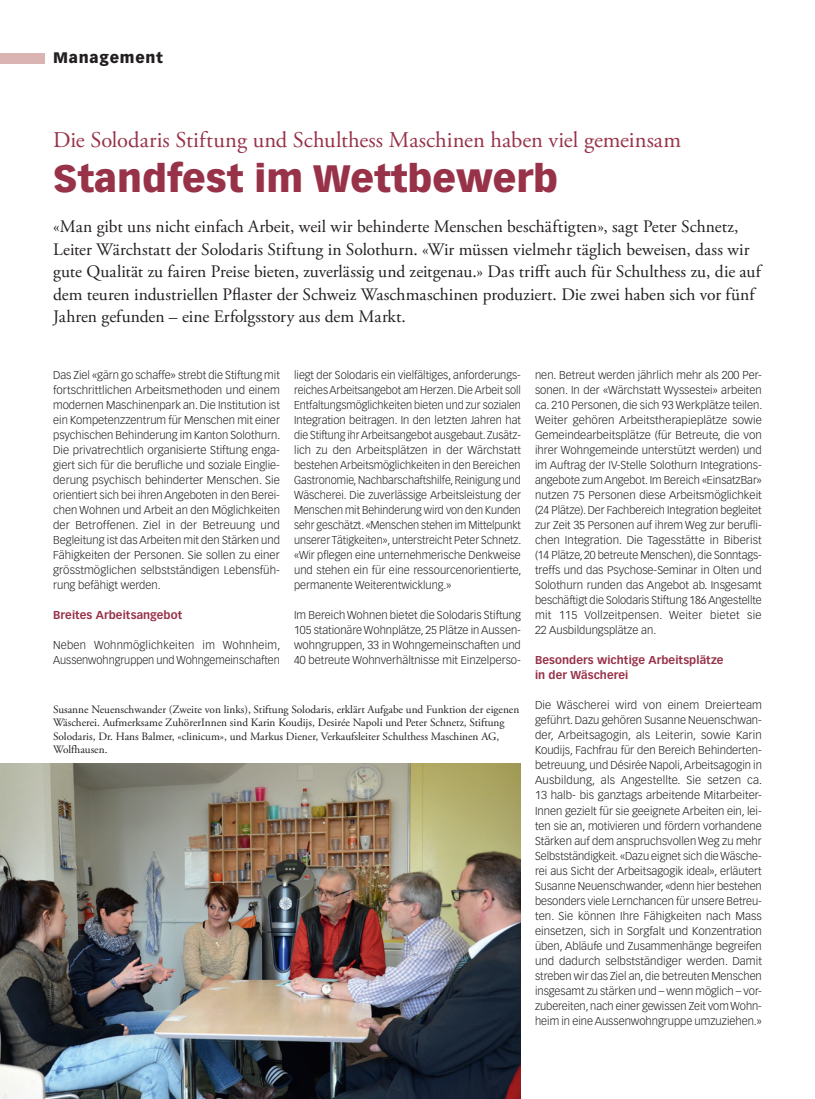
<style>
.page{position:relative;width:815px;height:1099px;background:#fff}
.page>*{position:absolute;margin:0;border:0;box-sizing:border-box;transform-origin:0 0}
.t1{font:900 37.5px "Vectora LT Std";color:#983249}
.t2{font:22.5px "Adobe Garamond Pro";color:#983249}
.t3{font:17.5px/22.5px "Adobe Garamond Pro";color:#231f20}
.t4{font:900 15px "Vectora LT Std";letter-spacing:.05em;color:#231f20}
.t5{font:300 11.25px/15px "Vectora LT Std";color:#231f20;text-align:justify}
.t6{font:11.25px/13.5px "Adobe Garamond Pro";color:#231f20}
.t7{font:700 11.25px/15px "Vectora LT Std";letter-spacing:.005em;color:#983249}
</style>
<div class="page">
<div style="left:0;top:53px;width:45px;height:10px;background:#d9b4b3"></div>
<img style="left:0;top:764px;width:521px;height:334px">
<h3 class="t4" style="left:53px;top:49px;width:111px">Management</h3>
<h2 class="t2" style="left:53px;top:126px;width:630px">Die Solodaris Stiftung und Schulthess Maschinen haben viel gemeinsam</h2>
<h1 class="t1" style="left:53px;top:155px;width:506px">Standfest im Wettbewerb</h1>
<p class="t3" style="left:53px;top:216px;width:709px">«Man gibt uns nicht einfach Arbeit, weil wir behinderte Menschen beschäftigten», sagt Peter Schnetz, Leiter Wärchstatt der Solodaris Stiftung in Solothurn. «Wir müssen vielmehr täglich beweisen, dass wir gute Qualität zu fairen Preise bieten, zuverlässig und zeitgenau.» Das trifft auch für Schulthess zu, die auf dem teuren industriellen Pflaster der Schweiz Waschmaschinen produziert. Die zwei haben sich vor fünf Jahren gefunden – eine Erfolgsstory aus dem Markt.</p>
<p class="t5" style="left:53px;top:368px;width:229px">Das Ziel «gärn go schaffe» strebt die Stiftung mit fortschrittlichen Arbeitsmethoden und einem modernen Maschinenpark an. Die Institution ist ein Kompetenzzentrum für Menschen mit einer psychischen Behinderung im Kanton Solothurn.<br>Die privatrechtlich organisierte Stiftung enga&shy;giert sich für die berufliche und soziale Einglie&shy;derung psychisch behinderter Menschen. Sie orientiert sich bei ihren Angeboten in den Berei&shy;chen Wohnen und Arbeit an den Möglichkeiten der Betroffenen. Ziel in der Betreuung und Begleitung ist das Arbeiten mit den Stärken und Fähigkeiten der Personen. Sie sollen zu einer grösstmöglichen selbstständigen Lebensfüh&shy;rung befähigt werden.</p>
<p class="t7" style="left:53px;top:608px;width:131px">Breites Arbeitsangebot</p>
<p class="t5" style="left:53px;top:638px;width:229px">Neben Wohnmöglichkeiten im Wohnheim,<br>Aussenwohngruppen und Wohngemeinschaften</p>
<p class="t5" style="left:294px;top:368px;width:229px">liegt der Solodaris ein vielfältiges, anforderungs&shy;reiches Arbeitsangebot am Herzen. Die Arbeit soll Entfaltungsmöglichkeiten bieten und zur sozialen Integration beitragen. In den letzten Jahren hat die Stiftung ihr Arbeitsangebot ausgebaut. Zusätz&shy;lich zu den Arbeitsplätzen in der Wärchstatt bestehen Arbeitsmöglichkeiten in den Bereichen Gastronomie, Nachbarschaftshilfe, Reinigung und Wäscherei. Die zuverlässige Arbeitsleistung der Menschen mit Behinderung wird von den Kunden sehr geschätzt. «Menschen stehen im Mittelpunkt unserer Tätigkeiten», unterstreicht Peter Schnetz. «Wir pflegen eine unternehmerische Denkweise und stehen ein für eine ressourcenorientierte, permanente Weiterentwicklung.»</p>
<p class="t5" style="left:294px;top:608px;width:228px">Im Bereich Wohnen bietet die Solodaris Stiftung 105 stationä re Wohnplätze, 25 Plätze in Aussen&shy;wohngruppen, 33 in Wohngemeinschaften und 40 betreute Wohnverhä ltnisse mit Einzelperso-</p>
<p class="t6" style="left:53px;top:702px;width:468px">Susanne Neuenschwander (Zweite von links), Stiftung Solodaris, erklärt Aufgabe und Funktion der eigenen Wäscherei. Aufmerksame ZuhörerInnen sind Karin Koudijs, Desirée Napoli und Peter Schnetz, Stiftung Solodaris, Dr. Hans Balmer, «clinicum», und Markus Diener, Verkaufsleiter Schulthess Maschinen AG, Wolfhausen.</p>
<p class="t5" style="left:535px;top:368px;width:229px">nen. Betreut werden jährlich mehr als 200 Per&shy;sonen. In der «Wä rchstatt Wyssestei» arbeiten ca. 210 Personen, die sich 93 Werkplätze teilen.<br>Weiter gehö ren Arbeitstherapieplätze sowie Gemeindearbeitsplätze (für Betreute, die von ihrer Wohngemeinde unterstützt werden) und im Auftrag der IV-Stelle Solothurn Integrations&shy;angebote zum Angebot. Im Bereich «EinsatzBar» nutzen 75 Personen diese Arbeitsmöglichkeit (24 Plätze). Der Fachbereich Integration begleitet zur Zeit 35 Personen auf ihrem Weg zur berufli&shy;chen Integration. Die Tagesstätte in Biberist (14 Plätze, 20 betreute Menschen), die Sonntags&shy;treffs und das Psychose-Seminar in Olten und Solothurn runden das Angebot ab. Insgesamt beschäftigt die Solodaris Stiftung 186 Angestellte mit 115 Vollzeitpensen. Weiter bietet sie 22 Ausbildungsplätze an.</p>
<p class="t7" style="left:535px;top:653px;width:190px">Besonders wichtige Arbeitsplätze in der Wäscherei</p>
<p class="t5" style="left:535px;top:698px;width:229px;text-align:left">Die Wäscherei wird von einem Dreierteam geführt. Dazu gehören Susanne Neuenschwan&shy;der, Arbeitsagogin, als Leiterin, sowie Karin Koudijs, Fachfrau für den Bereich Behinderten&shy;betreuung, und Désirée Napoli, Arbeitsagogin in Ausbildung, als Angestellte. Sie setzen ca.<br>13 halb- bis ganztags arbeitende Mitarbeiter-Innen gezielt für sie geeignete Arbeiten ein, lei&shy;ten sie an, motivieren und fördern vorhandene Stärken auf dem anspruchsvollen Weg zu mehr Selbstständigkeit. «Dazu eignet sich die Wäsche&shy;rei aus Sicht der Arbeitsagogik ideal», erläutert Susanne Neuenschwander, «denn hier bestehen besonders viele Lernchancen für unsere Betreu&shy;ten. Sie können Ihre Fähigkeiten nach Mass einsetzen, sich in Sorgfalt und Konzentration üben, Abläufe und Zusammenhänge begreifen und dadurch selbstständiger werden. Damit streben wir das Ziel an, die betreuten Menschen insgesamt zu stärken und – wenn möglich – vor&shy;zubereiten, nach einer gewissen Zeit vom Wohn&shy;heim in eine Aussenwohngruppe umzuziehen.»</p>
</div>
